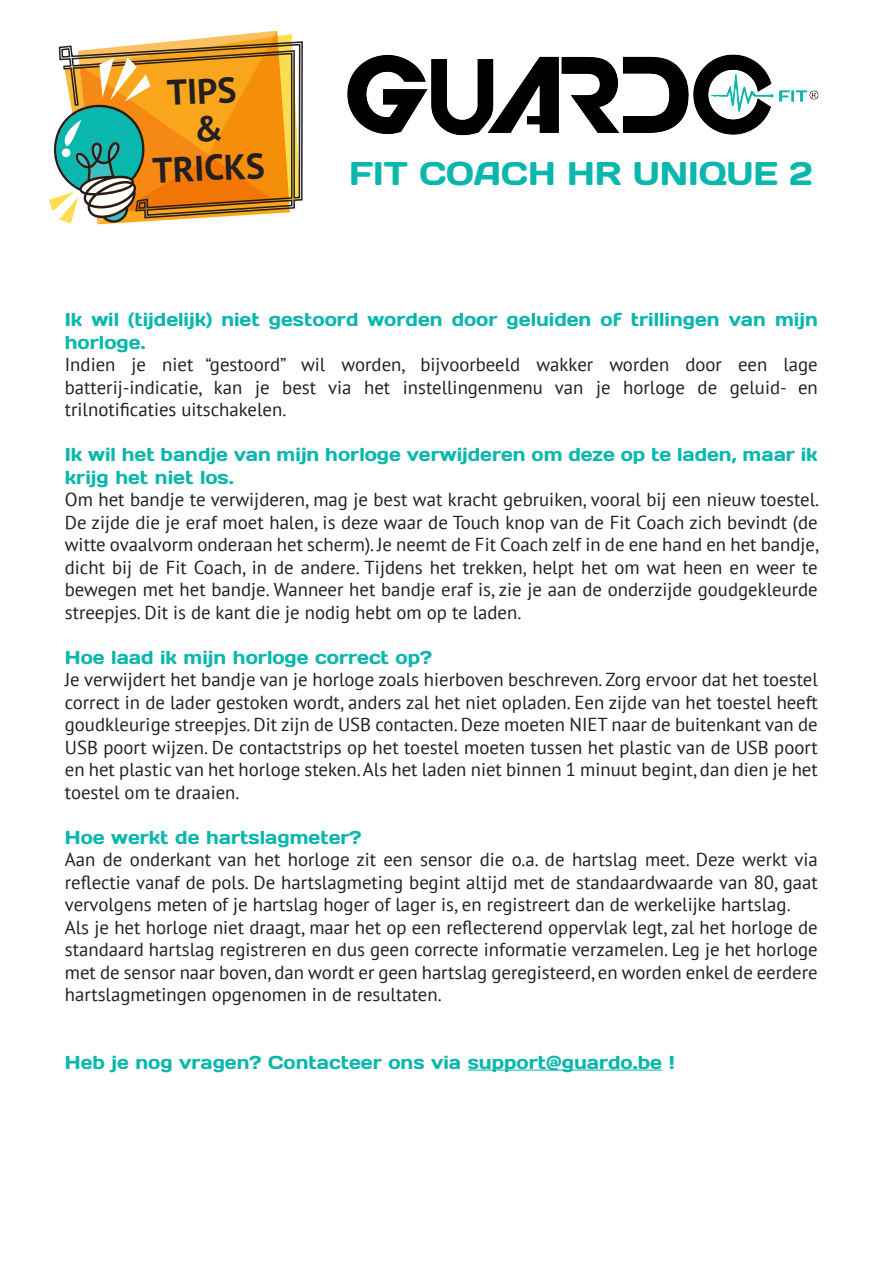
<style>
.page{position:relative;width:893px;height:1263px;background:#fff}
.page>*{position:absolute;margin:0;border:0;box-sizing:border-box;transform-origin:0 0}
.t1{font:700 35.4px "PT Sans";color:#231f20}
.t2{font:32.85px "Days One";color:#09b7ac}
.t3{font:18.75px/22.5px "PT Sans";color:#231f20;text-align:justify}
.t4{font:18.75px/22.5px "Days One";color:#09b7ac}
</style>
<div class="page">
<img style="left:347px;top:54px;width:472px;height:82px">
<hr style="left:468px;top:1069px;width:194px;height:1px;background:#09b7ac">
<svg style="left:49px;top:31px;width:254px;height:193px"></svg>
<h1 class="t1" style="left:166px;top:70px;width:71px;rotate:-3deg">TIPS</h1>
<h1 class="t1" style="left:152px;top:147px;width:114px;rotate:-2deg">TRICKS</h1>
<h2 class="t2" style="left:349px;top:152px;width:465px">FIT COACH HR UNIQUE 2</h2>
<p class="t4" style="left:65px;top:308px;width:754px">Ik wil (tijdelijk) niet gestoord worden door geluiden of trillingen van mijn horloge.</p>
<p class="t3" style="left:65px;top:353px;width:754px">Indien je niet “gestoord” wil worden, bijvoorbeeld wakker worden door een lage batterij-indicatie, kan je best via het instellingenmenu van je horloge de geluid- en trilnotificaties uitschakelen.</p>
<p class="t4" style="left:65px;top:443px;width:754px">Ik wil het bandje van mijn horloge verwijderen om deze op te laden, maar ik krijg het niet los.</p>
<p class="t3" style="left:65px;top:488px;width:756px">Om het bandje te verwijderen, mag je best wat kracht gebruiken, vooral bij een nieuw toestel.<br>De zijde die je eraf moet halen, is deze waar de Touch knop van de Fit Coach zich bevindt (de witte ovaalvorm onderaan het scherm). Je neemt de Fit Coach zelf in de ene hand en het bandje, dicht bij de Fit Coach, in de andere. Tijdens het trekken, helpt het om wat heen en weer te bewegen met het bandje. Wanneer het bandje eraf is, zie je aan de onderzijde goudgekleurde streepjes. Dit is de kant die je nodig hebt om op te laden.</p>
<p class="t4" style="left:65px;top:646px;width:369px">Hoe laad ik mijn horloge correct op?</p>
<p class="t3" style="left:65px;top:668px;width:754px">Je verwijdert het bandje van je horloge zoals hierboven beschreven. Zorg ervoor dat het toestel correct in de lader gestoken wordt, anders zal het niet opladen. Een zijde van het toestel heeft goudkleurige streepjes. Dit zijn de USB contacten. Deze moeten NIET naar de buitenkant van de USB poort wijzen. De contactstrips op het toestel moeten tussen het plastic van de USB poort en het plastic van het horloge steken. Als het laden niet binnen 1 minuut begint, dan dien je het toestel om te draaien.</p>
<p class="t4" style="left:65px;top:826px;width:298px">Hoe werkt de hartslagmeter?</p>
<p class="t3" style="left:65px;top:848px;width:754px;text-align:left">Aan de onderkant van het horloge zit een sensor die o.a. de hartslag meet. Deze werkt via reflectie vanaf de pols. De hartslagmeting begint altijd met de standaardwaarde van 80, gaat vervolgens meten of je hartslag hoger of lager is, en registreert dan de werkelijke hartslag.<br>Als je het horloge niet draagt, maar het op een reflecterend oppervlak legt, zal het horloge de standaard hartslag registreren en dus geen correcte informatie verzamelen. Leg je het horloge met de sensor naar boven, dan wordt er geen hartslag geregisteerd, en worden enkel de eerdere hartslagmetingen opgenomen in de resultaten.</p>
<p class="t4" style="left:65px;top:1051px;width:611px">Heb je nog vragen? Contacteer ons via support@guardo.be !</p>
</div>
